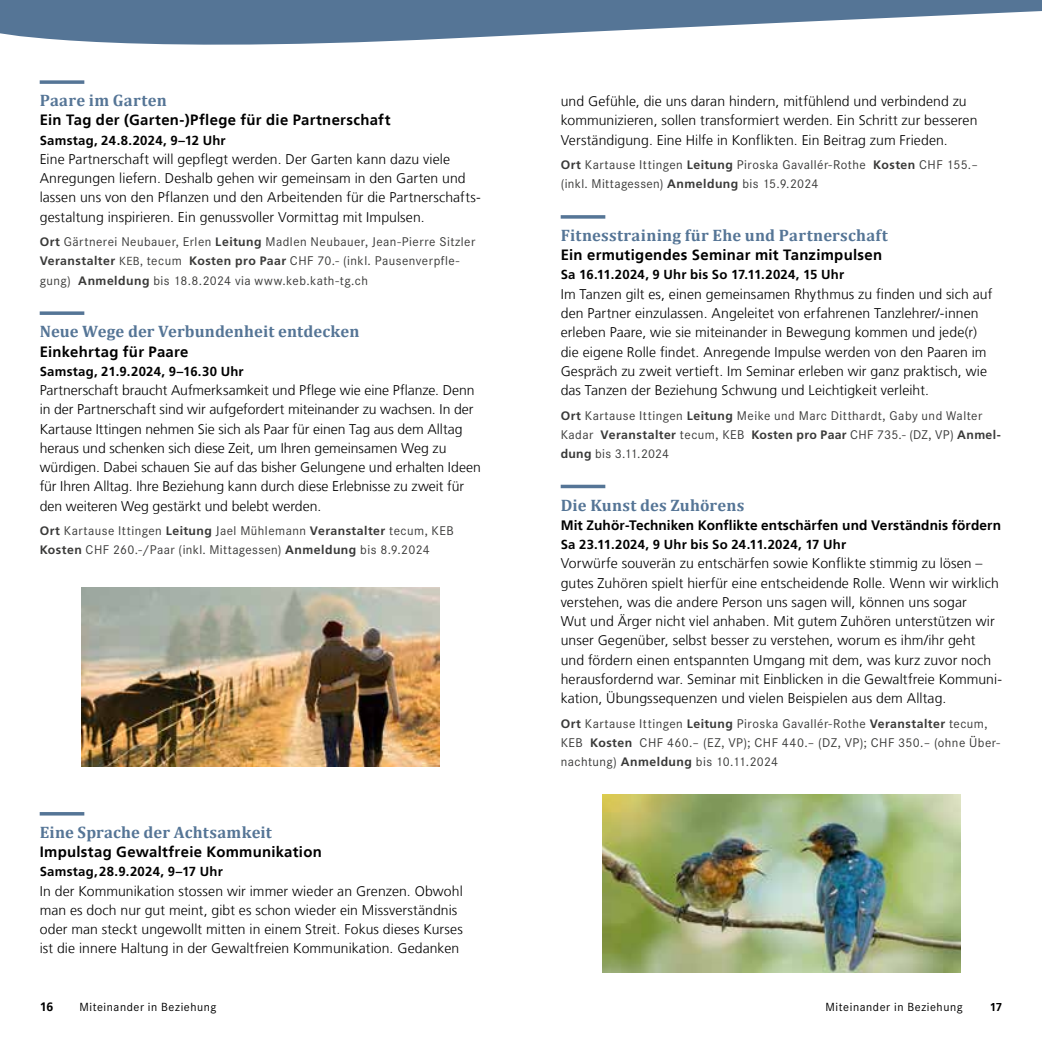
<style>
.page{position:relative;width:1042px;height:1042px;background:#fff}
.page>*{position:absolute;margin:0;border:0;box-sizing:border-box;transform-origin:0 0}
.t1{font:700 16.62px "Cambria";letter-spacing:.015em;color:#557596}
.t2{font:700 14.88px "Frutiger";letter-spacing:.02em;color:#000}
.t3{font:300 14px/19.2px "Frutiger";letter-spacing:.005em;color:#000}
.t4{font:700 13.65px "Frutiger";letter-spacing:.01em;color:#000}
.t5{font:13.12px/19.2px "Corporate S";letter-spacing:.035em;color:#3a3a39}
.t6{font:700 13.12px "Frutiger LT Pro";letter-spacing:.015em;color:#000}
.t7{font:13.12px "Corporate S";letter-spacing:.01em;color:#3a3a39}
.t8{font:700 12.25px "Frutiger LT Pro";letter-spacing:.03em;color:#3a3a39}
.t9{font:12.25px "Corporate S";letter-spacing:.045em;color:#000}
.t10{font:700 12.25px "Frutiger";color:#000}
.t11{font:700 11.38px "Frutiger";color:#000}
.s1{font-family:"Frutiger LT Pro";font-weight:700;font-size:12.25px}
.s2{font-size:12.25px}
.s3{font-family:"Corporate S";font-weight:400;font-size:13.12px}
</style>
<div class="page">
<svg style="left:0;top:0;width:1042px;height:45px;fill:#557596"></svg>
<svg style="left:40px;top:80px;width:44px;height:4px"></svg>
<svg style="left:40px;top:311px;width:44px;height:4px"></svg>
<hr style="left:40px;top:812px;width:44px;height:3px;background:#557596">
<svg style="left:561px;top:215px;width:44px;height:4px"></svg>
<hr style="left:561px;top:485px;width:44px;height:3px;background:#557596">
<img style="left:603px;top:794px;width:357px;height:178px">
<img style="left:82px;top:587px;width:357px;height:179px">
<p class="t1" style="left:40px;top:89px;width:129px">Paare im Garten</p>
<p class="t2" style="left:40px;top:112px;width:352px">Ein Tag der (Garten-)Pflege für die Partnerschaft</p>
<p class="t6" style="left:40px;top:132px;width:187px">Samstag, 24.8.2024, 9–12 Uhr</p>
<p class="t3" style="left:40px;top:150px;width:442px">Eine Partnerschaft will gepflegt werden. Der Garten kann dazu viele Anregungen liefern. Deshalb gehen wir gemeinsam in den Garten und lassen uns von den Pflanzen und den Arbeitenden für die Partnerschafts&shy;gestaltung inspirieren. Ein genussvoller Vormittag mit Impulsen.</p>
<p class="t5" style="left:40px;top:232px;width:437px"><span class="s1">Ort</span> Gärtnerei Neubauer, Erlen <span class="s1">Leitung</span> Madlen Neubauer, Jean-Pierre Sitzler<br><span class="s1">Veranstalter</span> <span class="s2">KEB,</span> tecum <span class="s1">Kosten pro Paar</span> CHF 70.- (inkl. Pausenverpfle&shy;gung) <span class="s1">Anmeldung</span> bis 18.8.2024 via www.keb.kath-tg.ch</p>
<p class="t1" style="left:40px;top:320px;width:321px">Neue Wege der Verbundenheit entdecken</p>
<p class="t2" style="left:40px;top:343px;width:150px">Einkehrtag für Paare</p>
<p class="t6" style="left:40px;top:363px;width:205px">Samstag, 21.9.2024, 9–16.30 Uhr</p>
<p class="t3" style="left:40px;top:381px;width:443px">Partnerschaft braucht Aufmerksamkeit und Pflege wie eine Pflanze. Denn in der Partnerschaft sind wir aufgefordert miteinander zu wachsen. In der Kartause Ittingen nehmen Sie sich als Paar für einen Tag aus dem Alltag heraus und schenken sich diese Zeit, um Ihren gemeinsamen Weg zu würdigen. Dabei schauen Sie auf das bisher Gelungene und erhalten Ideen für Ihren Alltag. Ihre Beziehung kann durch diese Erlebnisse zu zweit für den weiteren Weg gestärkt und belebt werden.</p>
<p class="t5" style="left:40px;top:521px;width:415px"><span class="s1">Ort</span> Kartause Ittingen <span class="s1">Leitung</span> Jael Mühlemann <span class="s1">Veranstalter</span> tecum, KEB<br><span class="s1">Kosten</span> CHF 260.-/Paar (inkl. Mittagessen) <span class="s1">Anmeldung</span> bis 8.9.2024</p>
<p class="t1" style="left:40px;top:820px;width:234px">Eine Sprache der Achtsamkeit</p>
<p class="t2" style="left:40px;top:843px;width:284px">Impulstag Gewaltfreie Kommunikation</p>
<p class="t6" style="left:40px;top:864px;width:185px">Samstag,28.9.2024, 9–17 Uhr</p>
<p class="t3" style="left:40px;top:881px;width:425px">In der Kommunikation stossen wir immer wieder an Grenzen. Obwohl man es doch nur gut meint, gibt es schon wieder ein Missverständnis oder man steckt ungewollt mitten in einem Streit. Fokus dieses Kurses ist die innere Haltung in der Gewaltfreien Kommunikation. Gedanken</p>
<p class="t3" style="left:561px;top:92px;width:418px">und Gefühle, die uns daran hindern, mitfühlend und verbindend zu kommunizieren, sollen transformiert werden. Ein Schritt zur besseren<br>Verständigung. Eine Hilfe in Konflikten. Ein Beitrag zum Frieden.</p>
<p class="t5" style="left:561px;top:155px;width:419px"><span class="s1">Ort</span> Kartause Ittingen <span class="s1">Leitung</span> Piroska Gavallér-Rothe <span class="s1">Kosten</span> CHF 155.– (inkl. Mittagessen) <span class="s1">Anmeldung</span> bis 15.9.2024</p>
<p class="t1" style="left:561px;top:224px;width:329px">Fitnesstraining für Ehe und Partnerschaft</p>
<p class="t2" style="left:561px;top:246px;width:323px">Ein ermutigendes Seminar mit Tanzimpulsen</p>
<p class="t6" style="left:561px;top:267px;width:285px">Sa 16.11.2024, 9 Uhr bis So 17.11.2024, 15 Uhr</p>
<p class="t3" style="left:561px;top:284px;width:433px">Im Tanzen gilt es, einen gemeinsamen Rhythmus zu finden und sich auf den Partner einzulassen. Angeleitet von erfahrenen Tanzlehrer/-innen erleben Paare, wie sie miteinander in Bewegung kommen und jede(r) die eigene Rolle findet. Anregende Impulse werden von den Paaren im Gespräch zu zweit vertieft. Im Seminar erleben wir ganz praktisch, wie das Tanzen der Beziehung Schwung und Leichtigkeit verleiht.</p>
<p class="t5" style="left:561px;top:406px;width:423px"><span class="s1">Ort</span> Kartause Ittingen <span class="s1">Leitung</span> Meike und Marc Ditthardt, Gaby und Walter</p>
<p class="t8" style="left:561px;top:427px;width:442px"><span class="s3">Kadar</span> Veranstalter <span class="s3">tecum, KEB</span> Kosten pro Paar <span class="s3">CHF 735.- (DZ, VP)</span> Anmel-</p>
<p class="t7" style="left:561px;top:446px;width:110px"><span class="s1">dung</span> bis 3.11.2024</p>
<p class="t1" style="left:561px;top:493px;width:185px">Die Kunst des Zuhörens</p>
<p class="t4" style="left:561px;top:517px;width:442px">Mit Zuhör-Techniken Konflikte entschärfen und Verständnis fördern</p>
<p class="t6" style="left:561px;top:537px;width:287px">Sa 23.11.2024, 9 Uhr bis So 24.11.2024, 17 Uhr</p>
<p class="t3" style="left:561px;top:554px;width:443px">Vorwürfe souverän zu entschärfen sowie Konflikte stimmig zu lösen – gutes Zuhören spielt hierfür eine entscheidende Rolle. Wenn wir wirklich verstehen, was die andere Person uns sagen will, können uns sogar<br>Wut und Ärger nicht viel anhaben. Mit gutem Zuhören unterstützen wir unser Gegenüber, selbst besser zu verstehen, worum es ihm/ihr geht und fördern einen entspannten Umgang mit dem, was kurz zuvor noch herausfordernd war. Seminar mit Einblicken in die Gewaltfreie Kommuni&shy;kation, Übungssequenzen und vielen Beispielen aus dem Alltag.</p>
<p class="t5" style="left:561px;top:714px;width:441px"><span class="s1">Ort</span> Kartause Ittingen <span class="s1">Leitung</span> Piroska Gavallér-Rothe <span class="s1">Veranstalter</span> tecum,<br>KEB <span class="s1">Kosten</span> CHF 460.– (EZ, VP); CHF 440.– (DZ, VP); CHF 350.– (ohne Über&shy;nachtung) <span class="s1">Anmeldung</span> bis 10.11.2024</p>
<p class="t10" style="left:40px;top:999px;width:15px">16</p>
<p class="t9" style="left:79px;top:1000px;width:139px">Miteinander in Beziehung</p>
<p class="t9" style="left:825px;top:1000px;width:139px">Miteinander in Beziehung</p>
<p class="t11" style="left:990px;top:1000px;width:14px">17</p>
</div>
